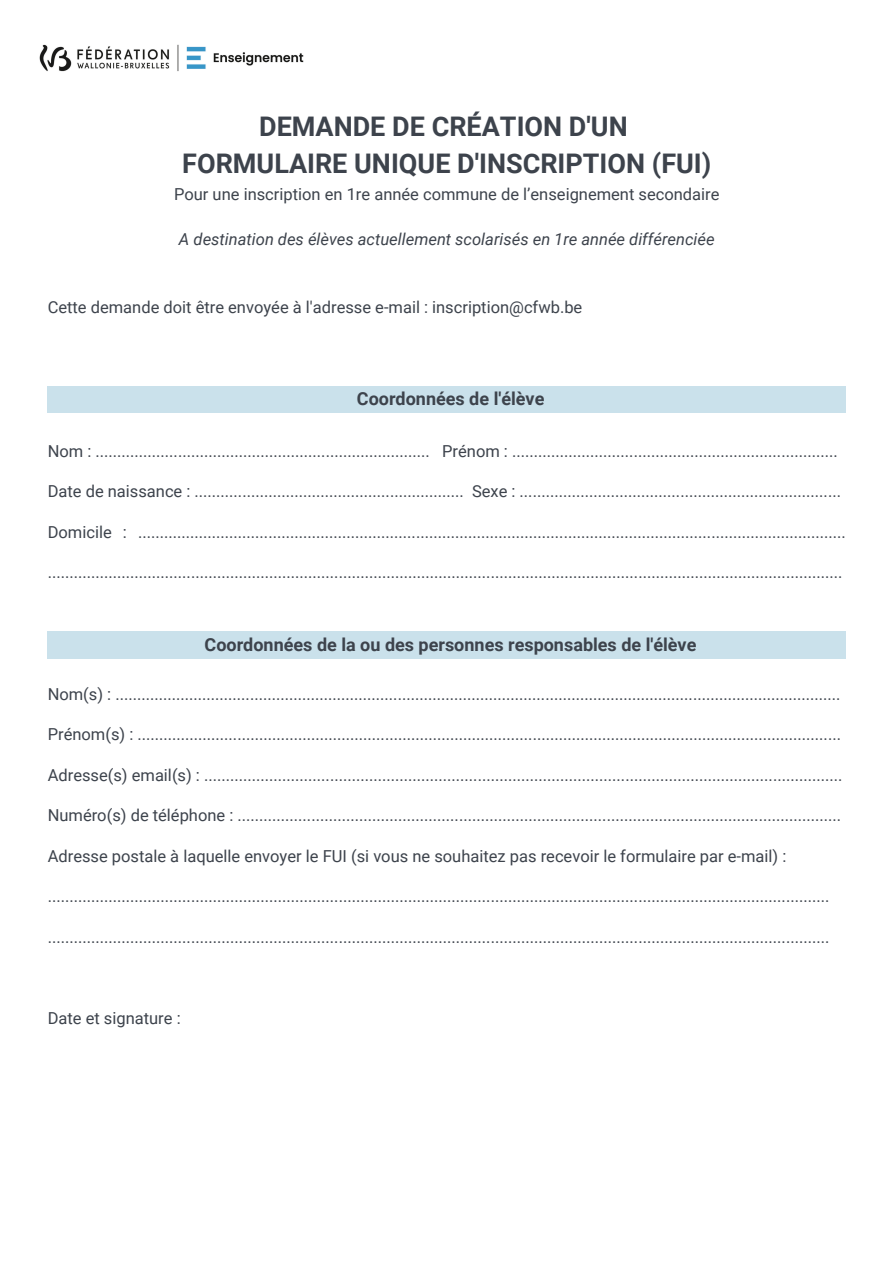
<style>
.page{position:relative;width:894px;height:1264px;background:#fff}
.page>*{position:absolute;margin:0;border:0;box-sizing:border-box;transform-origin:0 0}
.t1{font:700 27px "Roboto";color:#3d434c}
.t2{font:700 18px "Roboto";color:#3d434c}
.t3{font:16.5px "Roboto";color:#3d434c}
.t4{font:italic 16.5px "Roboto";color:#3d434c}
</style>
<div class="page">
<img style="left:39px;top:44px;width:265px;height:28px">
<div style="left:48px;top:386px;width:797px;height:27px;background:#cae1eb"></div>
<div style="left:48px;top:631px;width:797px;height:28px;background:#cae1eb"></div>
<p class="t1" style="left:259px;top:111px;width:370px">DEMANDE DE CRÉATION D'UN</p>
<p class="t1" style="left:182px;top:148px;width:530px">FORMULAIRE UNIQUE D'INSCRIPTION (FUI)</p>
<p class="t3" style="left:174px;top:185px;width:547px">Pour une inscription en 1re année commune de l’enseignement secondaire</p>
<p class="t4" style="left:179px;top:230px;width:537px">A destination des élèves actuellement scolarisés en 1re année différenciée</p>
<p class="t3" style="left:48px;top:297px;width:536px">Cette demande doit être envoyée à l'adresse e-mail : inscription@cfwb.be</p>
<h1 class="t2" style="left:357px;top:388px;width:189px">Coordonnées de l'élève</h1>
<p class="t3" style="left:48px;top:441px;width:791px">Nom : ............................................................................. Prénom : ...........................................................................</p>
<p class="t3" style="left:48px;top:482px;width:794px">Date de naissance : .............................................................. Sexe : ..........................................................................</p>
<p class="t3" style="left:48px;top:522px;width:799px">Domicile : ...................................................................................................................................................................</p>
<p class="t3" style="left:48px;top:563px;width:796px">.......................................................................................................................................................................................</p>
<h1 class="t2" style="left:204px;top:634px;width:493px">Coordonnées de la ou des personnes responsables de l'élève</h1>
<p class="t3" style="left:48px;top:684px;width:794px">Nom(s) : .......................................................................................................................................................................</p>
<p class="t3" style="left:48px;top:725px;width:794px">Prénom(s) : ..................................................................................................................................................................</p>
<p class="t3" style="left:48px;top:765px;width:796px">Adresse(s) email(s) : ...................................................................................................................................................</p>
<p class="t3" style="left:48px;top:806px;width:794px">Numéro(s) de téléphone : ...........................................................................................................................................</p>
<p class="t3" style="left:48px;top:846px;width:740px">Adresse postale à laquelle envoyer le FUI (si vous ne souhaitez pas recevoir le formulaire par e-mail) :</p>
<p class="t3" style="left:48px;top:887px;width:783px">....................................................................................................................................................................................</p>
<p class="t3" style="left:48px;top:927px;width:783px">....................................................................................................................................................................................</p>
<p class="t3" style="left:48px;top:1008px;width:134px">Date et signature :</p>
</div>
